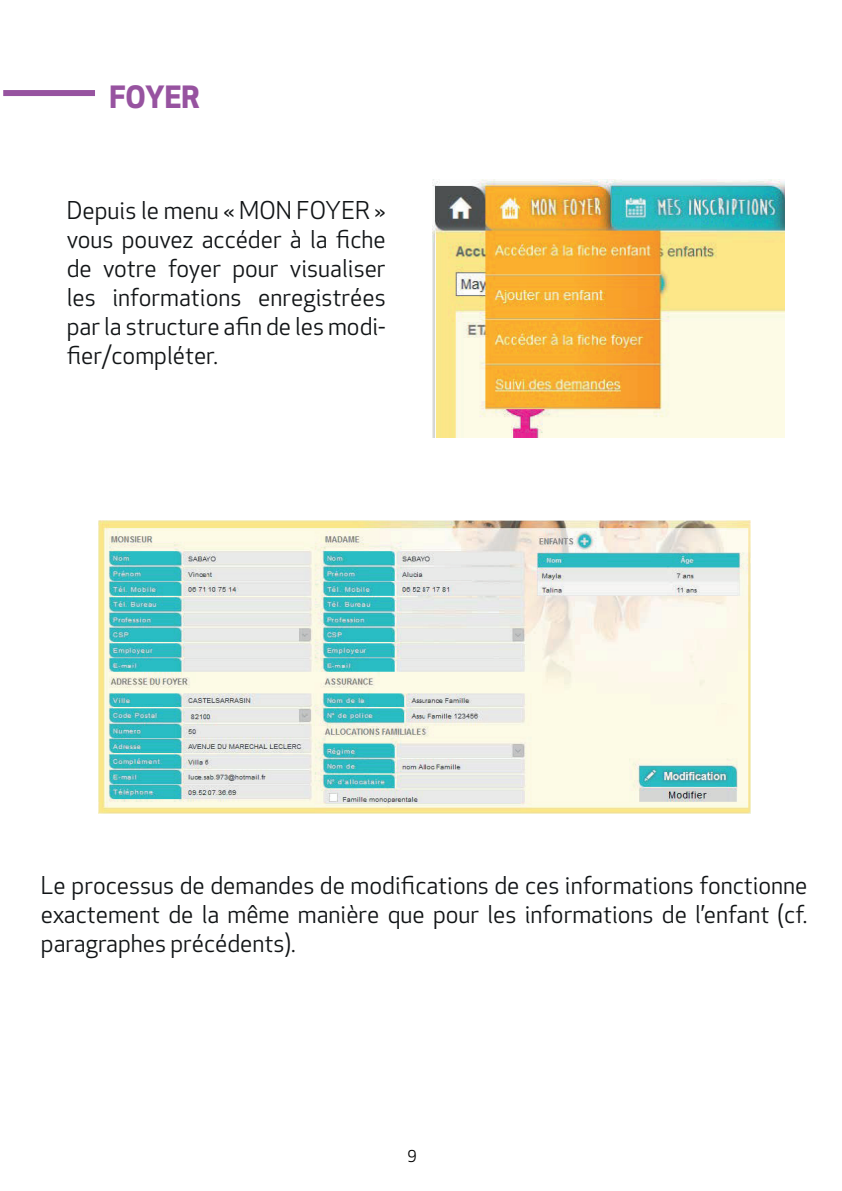
<style>
.page{position:relative;width:842px;height:1191px;background:#fff}
.page>*{position:absolute;margin:0;border:0;box-sizing:border-box;transform-origin:0 0}
.t1{font:700 30px "Apex New";color:#9753a0}
.t2{font:24px/28.8px "Apex New";color:#111416;text-align:justify}
.t3{font:16px "Apex New";color:#000001}
</style>
<div class="page">
<img style="left:432px;top:180px;width:352px;height:257px">
<img style="left:98px;top:520px;width:652px;height:293px">
<div style="left:3px;top:90px;width:92px;height:6px;background:#9753a0"></div>
<p class="t1" style="left:109px;top:75px;width:92px">FOYER</p>
<p class="t2" style="left:67px;top:196px;width:320px">Depuis le menu « MON FOYER » vous pouvez accéder à la fiche de votre foyer pour visualiser les informations enregistrées par la structure afin de les modi&shy;fier/compléter.</p>
<p class="t2" style="left:41px;top:871px;width:768px">Le processus de demandes de modifications de ces informations fonctionne exactement de la même manière que pour les informations de l’enfant (cf. paragraphes précédents).</p>
<p class="t3" style="left:408px;top:1145px;width:11px">9</p>
</div>
